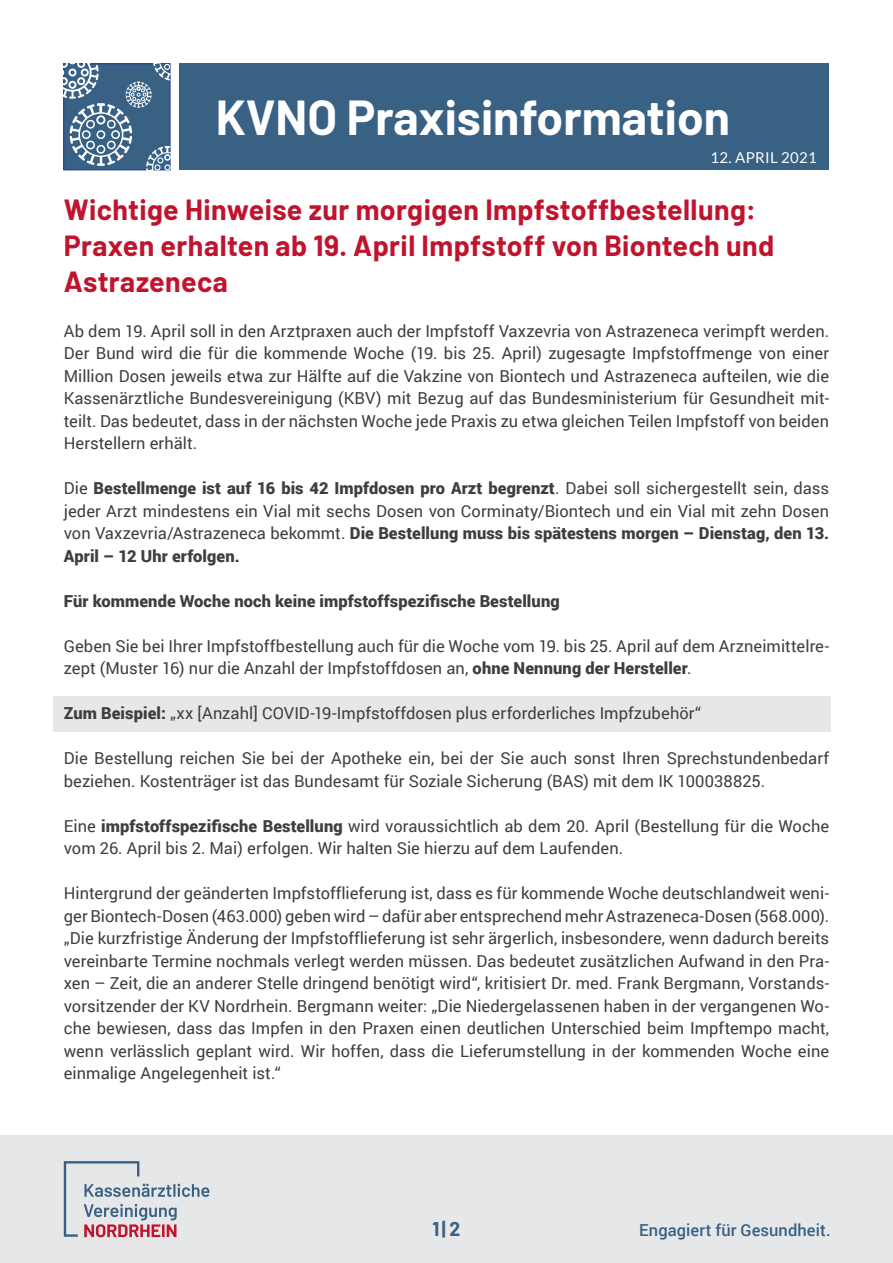
<style>
.page{position:relative;width:893px;height:1263px;background:#fff}
.page>*{position:absolute;margin:0;border:0;box-sizing:border-box;transform-origin:0 0}
.t1{font:700 48px "Barlow";color:#fff}
._1_0_-_Fließtext_-_1{font:700 28.5px "Barlow";letter-spacing:.015em;color:#c0142e}
.t2{font:700 19.5px "Barlow";color:#396184}
._1_0_-_Fließtext_-_1-2{font:16.5px/22.5px "Roboto";letter-spacing:.005em;color:#3e3e3f;text-align:justify}
._1_0_-_Fließtext_-_1-3{font:900 16.5px "Roboto";letter-spacing:.005em;color:#3e3e3f}
.t3{font:500 16.5px "Roboto";letter-spacing:.005em;color:#396184}
.t4{font:15px "Lato";letter-spacing:.02em;color:#fff}
.s1{font-weight:900}
</style>
<div class="page">
<div style="left:180px;top:64px;width:649px;height:106px;background:#396184"></div>
<svg style="left:64px;top:64px;width:106px;height:106px;background:#5c7d9a"></svg>
<div style="left:0;top:1135px;width:893px;height:128px;background:#e6e7e9"></div>
<svg style="left:64px;top:1161px;width:145px;height:76px"></svg>
<div style="left:53px;top:696px;width:778px;height:35px;background:#e6e7e9"></div>
<h1 class="t1" style="left:216px;top:82px;width:516px">KVNO Praxisinformation</h1>
<p class="t4" style="left:711px;top:149px;width:108px">12. APRIL 2021</p>
<p class="_1_0_-_Fließtext_-_1" style="left:64px;top:188px;width:694px">Wichtige Hinweise zur morgigen Impfstoffbestellung:</p>
<p class="_1_0_-_Fließtext_-_1" style="left:64px;top:224px;width:712px">Praxen erhalten ab 19. April Impfstoff von Biontech und</p>
<p class="_1_0_-_Fließtext_-_1" style="left:64px;top:260px;width:166px">Astrazeneca</p>
<p class="_1_0_-_Fließtext_-_1-2" style="left:64px;top:319px;width:767px">Ab dem 19. April soll in den Arztpraxen auch der Impfstoff Vaxzevria von Astrazeneca verimpft werden.<br>Der Bund wird die für die kommende Woche (19. bis 25. April) zugesagte Impfstoffmenge von einer Million Dosen jeweils etwa zur Hälfte auf die Vakzine von Biontech und Astrazeneca aufteilen, wie die Kassenärztliche Bundesvereinigung (KBV) mit Bezug auf das Bundesministerium für Gesundheit mit&shy;teilt. Das bedeutet, dass in der nächsten Woche jede Praxis zu etwa gleichen Teilen Impfstoff von beiden Herstellern erhält.</p>
<p class="_1_0_-_Fließtext_-_1-2" style="left:64px;top:477px;width:767px">Die <span class="s1">Bestellmenge ist auf 16 bis 42 Impfdosen pro Arzt begrenzt</span>. Dabei soll sichergestellt sein, dass jeder Arzt mindestens ein Vial mit sechs Dosen von Corminaty/Biontech und ein Vial mit zehn Dosen von Vaxzevria/Astrazeneca bekommt. <span class="s1">Die Bestellung muss bis spätestens morgen – Dienstag, den 13.<br>April – 12 Uhr erfolgen.</span></p>
<p class="_1_0_-_Fließtext_-_1-3" style="left:64px;top:589px;width:497px">Für kommende Woche noch keine impfstoffspezifische Bestellung</p>
<p class="_1_0_-_Fließtext_-_1-2" style="left:64px;top:634px;width:767px">Geben Sie bei Ihrer Impfstoffbestellung auch für die Woche vom 19. bis 25. April auf dem Arzneimittelre&shy;zept (Muster 16) nur die Anzahl der Impfstoffdosen an, <span class="s1">ohne Nennung der Hersteller</span>.</p>
<p class="_1_0_-_Fließtext_-_1-2" style="left:64px;top:702px;width:639px"><span class="s1">Zum Beispiel:</span> „xx [Anzahl] COVID-19-Impfstoffdosen plus erforderliches Impfzubehör“</p>
<p class="_1_0_-_Fließtext_-_1-2" style="left:64px;top:747px;width:767px">Die Bestellung reichen Sie bei der Apotheke ein, bei der Sie auch sonst Ihren Sprechstundenbedarf beziehen. Kostenträger ist das Bundesamt für Soziale Sicherung (BAS) mit dem IK 100038825.</p>
<p class="_1_0_-_Fließtext_-_1-2" style="left:64px;top:814px;width:767px">Eine <span class="s1">impfstoffspezifische Bestellung</span> wird voraussichtlich ab dem 20. April (Bestellung für die Woche vom 26. April bis 2. Mai) erfolgen. Wir halten Sie hierzu auf dem Laufenden.</p>
<p class="_1_0_-_Fließtext_-_1-2" style="left:64px;top:882px;width:767px">Hintergrund der geänderten Impfstofflieferung ist, dass es für kommende Woche deutschlandweit weni&shy;ger Biontech-Dosen (463.000) geben wird – dafür aber entsprechend mehr Astrazeneca-Dosen (568.000). „Die kurzfristige Änderung der Impfstofflieferung ist sehr ärgerlich, insbesondere, wenn dadurch bereits vereinbarte Termine nochmals verlegt werden müssen. Das bedeutet zusätzlichen Aufwand in den Pra&shy;xen – Zeit, die an anderer Stelle dringend benötigt wird“, kritisiert Dr. med. Frank Bergmann, Vorstands&shy;vorsitzender der KV Nordrhein. Bergmann weiter: „Die Niedergelassenen haben in der vergangenen Wo&shy;che bewiesen, dass das Impfen in den Praxen einen deutlichen Unterschied beim Impftempo macht, wenn verlässlich geplant wird. Wir hoffen, dass die Lieferumstellung in der kommenden Woche eine einmalige Angelegenheit ist.“</p>
<p class="t2" style="left:432px;top:1214px;width:30px">1| 2</p>
<p class="t3" style="left:639px;top:1218px;width:193px">Engagiert für Gesundheit.</p>
</div>
